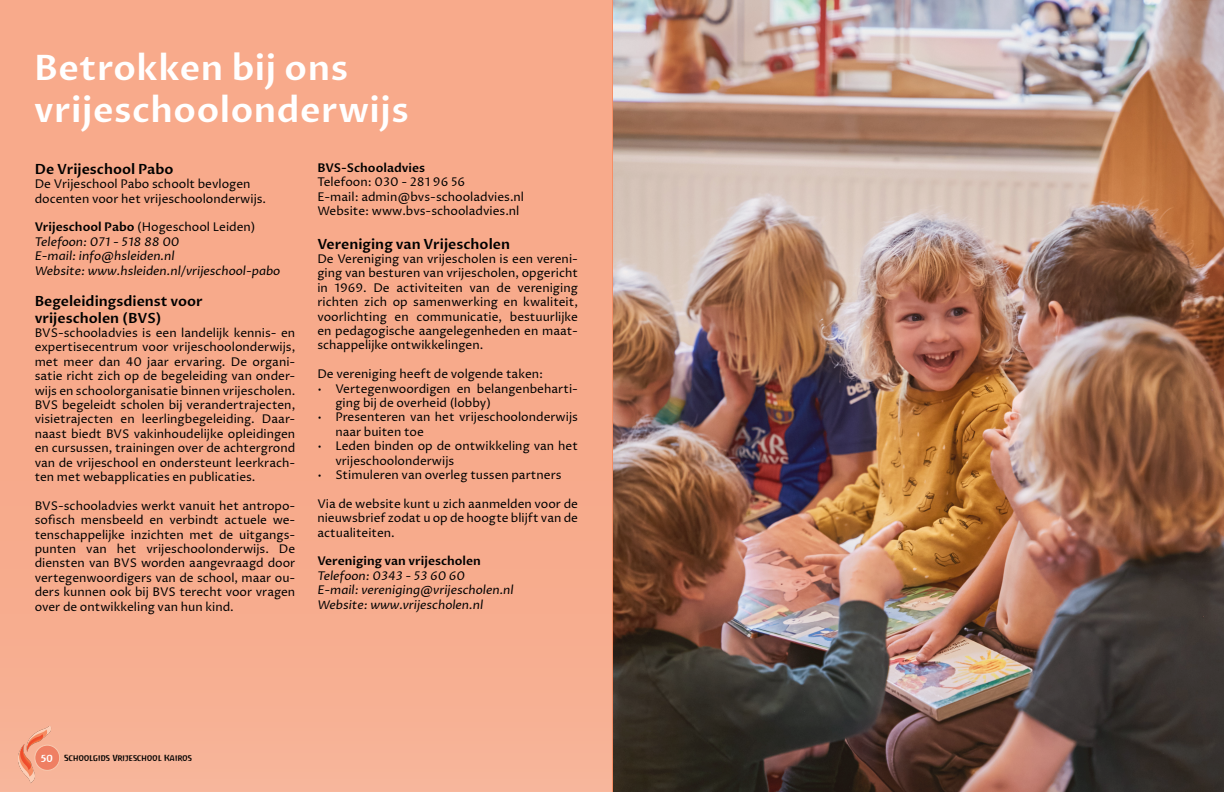
<style>
.page{position:relative;width:1224px;height:792px;background:#f8aa8b}
.page>*{position:absolute;margin:0;border:0;box-sizing:border-box;transform-origin:0 0}
.t1{font:600 35px "Proza Libre";letter-spacing:.015em;color:#fff}
.t2{font:600 14px "Proza Libre";color:#000}
.t3{font:12px/14.4px "Proza Libre";color:#000;text-align:justify}
.t4{font:italic 12px "Proza Libre";color:#000}
.t5{font:600 12px "Proza Libre";color:#000}
.t6{font:8px "Antropos Freefont";color:#000}
.s1{font-weight:600}
.s2{font-size:10px;color:#fff}
</style>
<div class="page">
<img style="left:19px;top:726px;width:33px;height:59px">
<div style="left:35px;top:745px;width:25px;height:25px;background:#ef7f63;border-radius:50%"></div>
<div style="left:34px;top:745px;width:26px;height:26px;border:1px solid #f7cab1;border-radius:50%"></div>
<img style="left:612px;top:0;width:612px;height:792px">
<p class="t1" style="left:34px;top:47px;width:316px">Betrokken bij ons</p>
<p class="t1" style="left:34px;top:89px;width:376px">vrijeschoolonderwijs</p>
<p class="t2" style="left:35px;top:160px;width:140px">De Vrijeschool Pabo</p>
<p class="t3" style="left:35px;top:177px;width:217px">De Vrijeschool Pabo schoolt bevlogen</p>
<p class="t3" style="left:35px;top:191px;width:233px">docenten voor het vrijeschoolonderwijs.</p>
<p class="t3" style="left:35px;top:220px;width:222px"><span class="s1">Vrijeschool Pabo</span> (Hogeschool Leiden)</p>
<p class="t4" style="left:35px;top:234px;width:146px">Telefoon: 071 - 518 88 00</p>
<p class="t4" style="left:35px;top:249px;width:142px">E-mail: info@hsleiden.nl</p>
<p class="t4" style="left:35px;top:263px;width:247px">Website: www.hsleiden.nl/vrijeschool-pabo</p>
<p class="t2" style="left:35px;top:292px;width:170px">Begeleidingsdienst voor</p>
<p class="t2" style="left:35px;top:309px;width:128px">vrijescholen (BVS)</p>
<p class="t3" style="left:35px;top:326px;width:262px">BVS-schooladvies is een landelijk kennis- en expertisecentrum voor vrijeschoolonderwijs, met meer dan 40 jaar ervaring. De organi&shy;satie richt zich op de begeleiding van onder&shy;wijs en schoolorganisatie binnen vrijescholen.<br>BVS begeleidt scholen bij verandertrajecten, visietrajecten en leerlingbegeleiding. Daar&shy;naast biedt BVS vakinhoudelijke opleidingen en cursussen, trainingen over de achtergrond van de vrijeschool en ondersteunt leerkrach&shy;ten met webapplicaties en publicaties.</p>
<p class="t3" style="left:35px;top:499px;width:262px">BVS-schooladvies werkt vanuit het antropo&shy;sofisch mensbeeld en verbindt actuele we&shy;tenschappelijke inzichten met de uitgangs&shy;punten van het vrijeschoolonderwijs. De diensten van BVS worden aangevraagd door vertegenwoordigers van de school, maar ou&shy;ders kunnen ook bij BVS terecht voor vragen over de ontwikkeling van hun kind.</p>
<p class="t5" style="left:317px;top:160px;width:109px">BVS-Schooladvies</p>
<p class="t3" style="left:317px;top:175px;width:149px">Telefoon: 030 - 281 96 56</p>
<p class="t3" style="left:317px;top:189px;width:208px">E-mail: admin@bvs-schooladvies.nl</p>
<p class="t3" style="left:317px;top:204px;width:204px">Website: www.bvs-schooladvies.nl</p>
<p class="t2" style="left:317px;top:235px;width:194px">Vereniging van Vrijescholen</p>
<p class="t3" style="left:317px;top:252px;width:262px">De Vereniging van vrijescholen is een vereni&shy;ging van besturen van vrijescholen, opgericht in 1969. De activiteiten van de vereniging richten zich op samenwerking en kwaliteit, voorlichting en communicatie, bestuurlijke en pedagogische aangelegenheden en maat&shy;schappelijke ontwikkelingen.</p>
<p class="t3" style="left:317px;top:367px;width:227px">De vereniging heeft de volgende taken:</p>
<p class="t3" style="left:335px;top:381px;width:244px;text-indent:-18px">• Vertegenwoordigen en belangenbeharti&shy;ging bij de overheid (lobby)</p>
<p class="t3" style="left:335px;top:410px;width:244px;text-indent:-18px">• Presenteren van het vrijeschoolonderwijs naar buiten toe</p>
<p class="t3" style="left:335px;top:439px;width:244px;text-indent:-18px">• Leden binden op de ontwikkeling van het vrijeschoolonderwijs</p>
<p class="t3" style="left:317px;top:468px;width:246px">• Stimuleren van overleg tussen partners</p>
<p class="t3" style="left:317px;top:497px;width:262px">Via de website kunt u zich aanmelden voor de nieuwsbrief zodat u op de hoogte blijft van de actualiteiten.</p>
<p class="t5" style="left:317px;top:554px;width:165px">Vereniging van vrijescholen</p>
<p class="t4" style="left:317px;top:568px;width:149px">Telefoon: 0343 - 53 60 60</p>
<p class="t4" style="left:317px;top:583px;width:198px">E-mail: vereniging@vrijescholen.nl</p>
<p class="t4" style="left:317px;top:597px;width:167px">Website: www.vrijescholen.nl</p>
<p class="t6" style="left:41px;top:753px;width:153px"><span class="s2">50</span> Schoolgids Vrijeschool Kairos</p>
</div>
